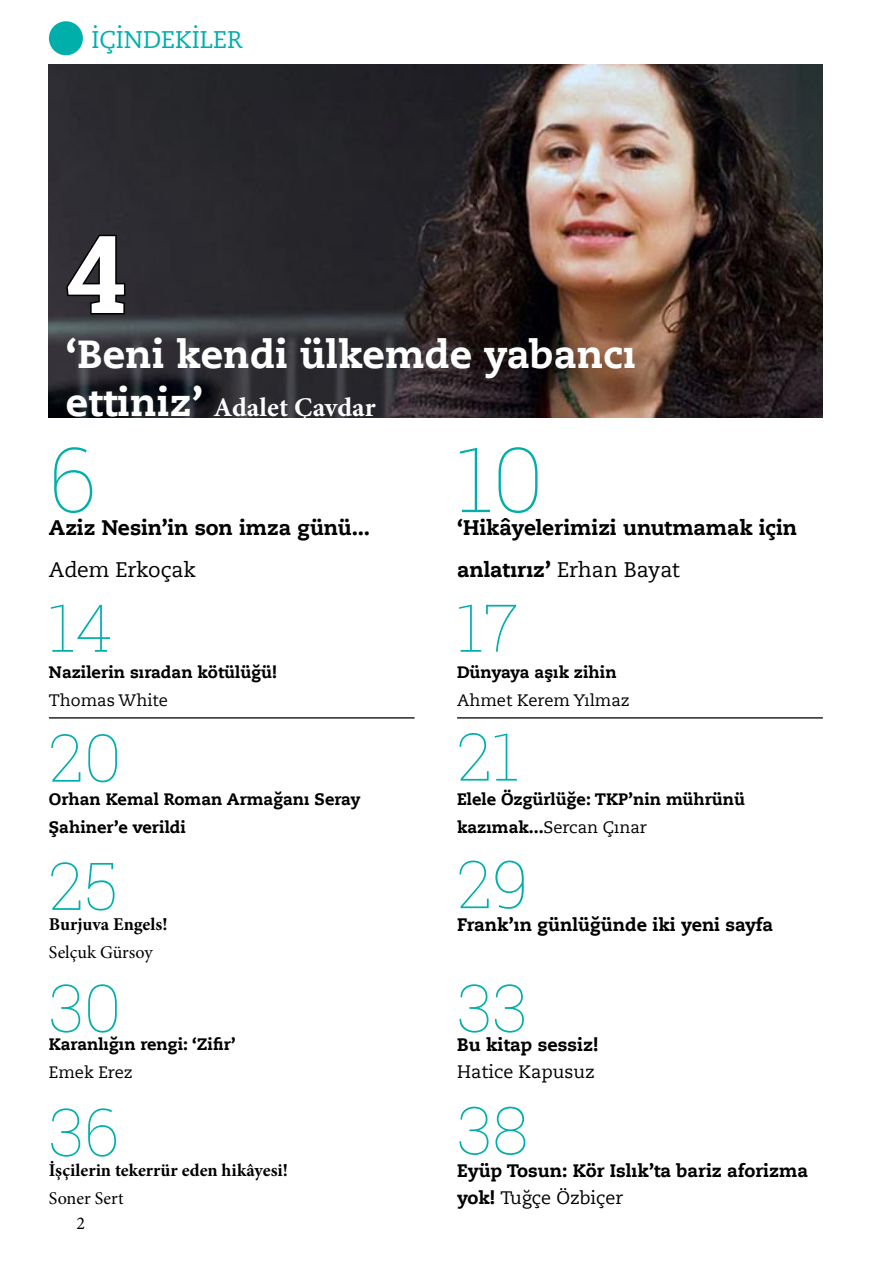
<style>
.page{position:relative;width:893px;height:1263px;background:#fff}
.page>*{position:absolute;margin:0;border:0;box-sizing:border-box;transform-origin:0 0}
.t1{font:700 108px "Roboto Slab";color:#fff}
.t2{font:100 90px "Roboto Slab";color:#00afaa}
.t3{font:100 66px "Roboto Slab";color:#00afaa}
.t4{font:700 39px "Caecilia LT Std Roman";color:#fff}
.t5{font:700 27px "Minion Pro";letter-spacing:.005em;color:#fff}
.t6{font:24px "Caecilia LT Std Roman";color:#00afaa}
.t7{font:700 21px/41.2px "Caecilia LT Std Roman";letter-spacing:-.01em;color:#000}
.t8{font:21px "Caecilia LT Std Roman";letter-spacing:-.01em;color:#000}
.t9{font:700 18px/27px "Caecilia LT Std Roman";color:#000}
.t10{font:700 18px "Minion Pro";color:#000}
.t11{font:18px "Minion Pro";color:#000}
.t12{font:18px "Caecilia LT Std Roman";color:#000}
.t13{font:700 16.5px/28.2px "Caecilia LT Std Roman";color:#000}
.t14{font:16.5px "Caecilia LT Std Roman";color:#000}
.s1{font-family:"Caecilia LT Std Roman";font-size:39px}
.s2{font-weight:400}
</style>
<div class="page">
<img style="left:49px;top:65px;width:774px;height:353px">
<div style="left:49px;top:21px;width:34px;height:34px;background:#00afaa;border-radius:50%"></div>
<svg style="left:65px;top:233px;width:62px;height:83px;background:#26242a"></svg>
<hr style="left:49px;top:717px;width:366px;height:1px;background:#000">
<hr style="left:457px;top:717px;width:366px;height:1px;background:#000">
<h3 class="t6" style="left:91px;top:24px;width:153px">İÇİNDEKİLER</h3>
<h1 class="t1" style="left:66px;top:200px;width:62px">4</h1>
<h3 class="t4" style="left:66px;top:329px;width:572px">‘Beni kendi ülkemde yabancı</h3>
<h3 class="t5" style="left:66px;top:388px;width:311px"><span class="s1">ettiniz’</span> Adalet Çavdar</h3>
<h2 class="t2" style="left:49px;top:418px;width:50px">6</h2>
<p class="t7" style="left:49px;top:507px;width:323px">Aziz Nesin’in son imza günü...</p>
<p class="t8" style="left:49px;top:556px;width:149px">Adem Erkoçak</p>
<h2 class="t2" style="left:457px;top:418px;width:88px">10</h2>
<p class="t7" style="left:457px;top:507px;width:342px">‘Hikâyelerimizi unutmamak için anlatırız’ <span class="s2">Erhan Bayat</span></p>
<h3 class="t3" style="left:49px;top:582px;width:66px">14</h3>
<h3 class="t3" style="left:457px;top:582px;width:64px">17</h3>
<p class="t13" style="left:49px;top:657px;width:230px">Nazilerin sıradan kötülüğü!</p>
<p class="t14" style="left:49px;top:690px;width:121px">Thomas White</p>
<p class="t13" style="left:457px;top:657px;width:161px">Dünyaya aşık zihin</p>
<p class="t14" style="left:457px;top:690px;width:174px">Ahmet Kerem Yılmaz</p>
<h3 class="t3" style="left:49px;top:712px;width:74px">20</h3>
<h3 class="t3" style="left:457px;top:711px;width:64px">21</h3>
<p class="t13" style="left:49px;top:785px;width:313px">Orhan Kemal Roman Armağanı Seray<br>Şahiner’e verildi</p>
<p class="t13" style="left:457px;top:785px;width:289px">Elele Özgürlüğe: TKP’nin mührünü kazımak...<span class="s2">Sercan Çınar</span></p>
<h3 class="t3" style="left:49px;top:841px;width:71px">25</h3>
<h3 class="t3" style="left:457px;top:839px;width:73px">29</h3>
<p class="t10" style="left:49px;top:911px;width:120px">Burjuva Engels!</p>
<p class="t11" style="left:49px;top:940px;width:105px">Selçuk Gürsoy</p>
<p class="t9" style="left:457px;top:911px;width:318px">Frank’ın günlüğünde iki yeni sayfa</p>
<h3 class="t3" style="left:49px;top:963px;width:74px">30</h3>
<h3 class="t3" style="left:457px;top:963px;width:72px">33</h3>
<p class="t13" style="left:49px;top:1030px;width:188px">Karanlığın rengi: ‘Zifir’</p>
<p class="t14" style="left:49px;top:1062px;width:85px">Emek Erez</p>
<p class="t9" style="left:457px;top:1031px;width:143px">Bu kitap sessiz!</p>
<p class="t12" style="left:457px;top:1060px;width:139px">Hatice Kapusuz</p>
<h3 class="t3" style="left:49px;top:1087px;width:73px">36</h3>
<h3 class="t3" style="left:457px;top:1085px;width:73px">38</h3>
<p class="t10" style="left:49px;top:1158px;width:241px">İşçilerin tekerrür eden hikâyesi!</p>
<p class="t11" style="left:49px;top:1186px;width:76px">Soner Sert</p>
<p class="t11" style="left:77px;top:1211px;width:10px">2</p>
<p class="t9" style="left:457px;top:1157px;width:353px">Eyüp Tosun: Kör Islık’ta bariz aforizma yok! <span class="s2">Tuğçe Özbiçer</span></p>
</div>
